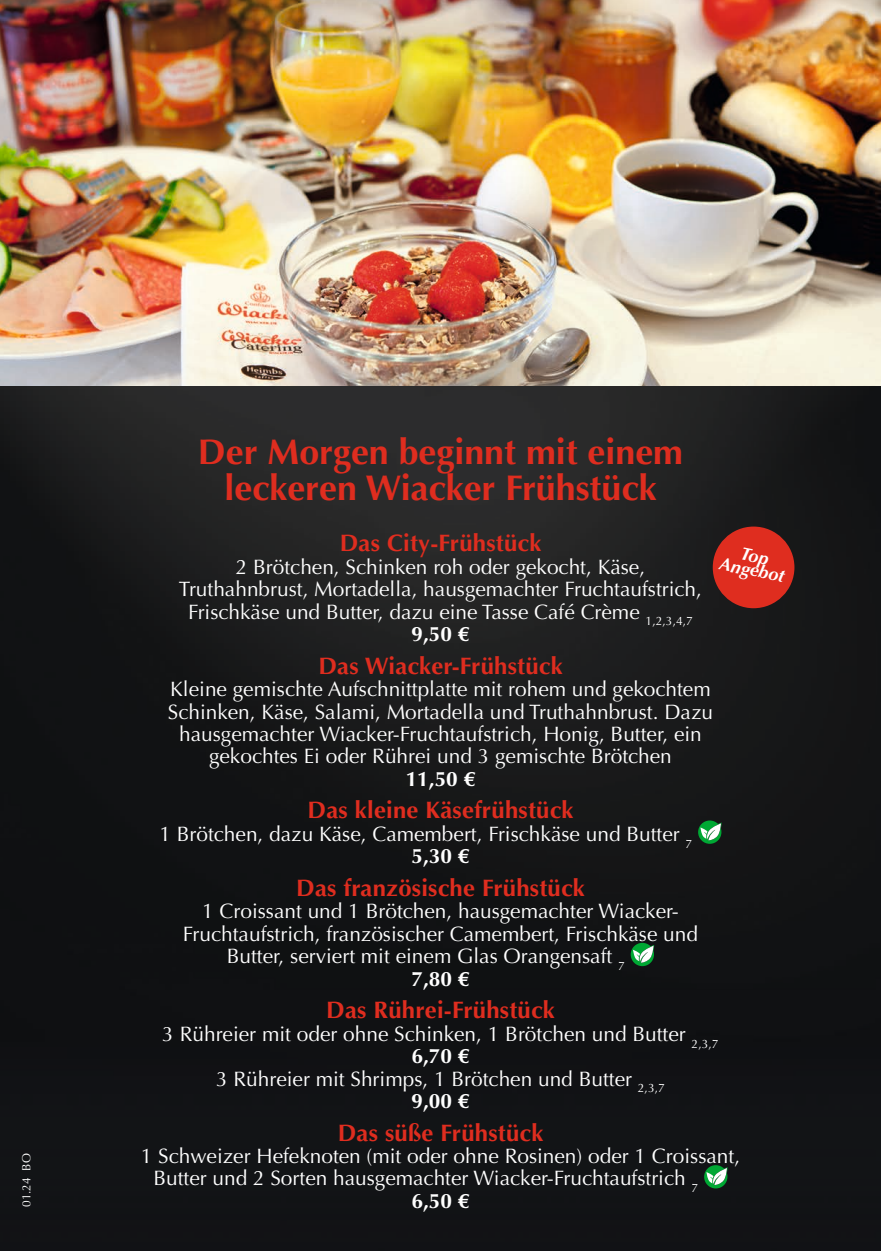
<style>
.page{position:relative;width:881px;height:1251px;background:#fff}
.page>*{position:absolute;margin:0;border:0;box-sizing:border-box;transform-origin:0 0}
.Head_Seite{font:700 35.7px/35.7px "Optima";color:#df2d1f;text-align:center}
.Head_Artikel{font:700 23.85px "Optima";letter-spacing:.01em;color:#df2d1f}
.Text_Artikel{font:20.85px/22.4px "Optima";color:#fff;text-align:center}
.Preis_Artikel{font:700 20.85px "Optima";color:#fff}
.Regular_cambria{font:italic 700 17.85px "Optima";color:#fff}
.Regular_cambria_schwarz{font:11.85px "Optima";color:#fff}
</style>
<div class="page">
<img style="left:0;top:385px;width:880px;height:865px">
<svg style="left:697px;top:820px;width:24px;height:23px"></svg>
<svg style="left:630px;top:942px;width:24px;height:23px"></svg>
<svg style="left:703px;top:1164px;width:24px;height:24px"></svg>
<img style="left:0;top:0;width:880px;height:385px">
<div style="left:712px;top:526px;width:82px;height:82px;background:#df2d1f;border-radius:50%"></div>
<p class="Regular_cambria_schwarz" style="left:20px;top:1206px;width:55px;rotate:-90deg">01.24 BO</p>
<p class="Head_Seite" style="left:198px;top:434px;width:486px">Der Morgen beginnt mit einem leckeren Wiacker Frühstück</p>
<p class="Head_Artikel" style="left:339px;top:529px;width:203px">Das City-Frühstück</p>
<p class="Text_Artikel" style="left:179px;top:555px;width:524px">2 Brötchen, Schinken roh oder gekocht, Käse,<br>Truthahnbrust, Mortadella, hausgemachter Fruchtaufstrich,<br>Frischkäse und Butter, dazu eine Tasse Café Crème <sub>1,2,3,4,7</sub></p>
<p class="Preis_Artikel" style="left:411px;top:621px;width:59px">9,50 €</p>
<p class="Head_Artikel" style="left:318px;top:651px;width:246px">Das Wiacker-Frühstück</p>
<p class="Text_Artikel" style="left:168px;top:678px;width:546px">Kleine gemischte Aufschnittplatte mit rohem und gekochtem Schinken, Käse, Salami, Mortadella und Truthahnbrust. Dazu hausgemachter Wiacker-Fruchtaufstrich, Honig, Butter, ein gekochtes Ei oder Rührei und 3 gemischte Brötchen</p>
<p class="Preis_Artikel" style="left:405px;top:766px;width:71px">11,50 €</p>
<p class="Head_Artikel" style="left:307px;top:796px;width:267px">Das kleine Käsefrühstück</p>
<p class="Text_Artikel" style="left:159px;top:822px;width:534px">1 Brötchen, dazu Käse, Camembert, Frischkäse und Butter <sub>7</sub></p>
<p class="Preis_Artikel" style="left:411px;top:843px;width:59px">5,30 €</p>
<p class="Head_Artikel" style="left:296px;top:873px;width:290px">Das französische Frühstück</p>
<p class="Text_Artikel" style="left:202px;top:900px;width:478px">1 Croissant und 1 Brötchen, hausgemachter Wiacker-</p>
<p class="Text_Artikel" style="left:183px;top:922px;width:516px">Fruchtaufstrich, französischer Camembert, Frischkäse und</p>
<p class="Text_Artikel" style="left:227px;top:945px;width:399px">Butter, serviert mit einem Glas Orangensaft <sub>7</sub></p>
<p class="Preis_Artikel" style="left:411px;top:966px;width:59px">7,80 €</p>
<p class="Head_Artikel" style="left:326px;top:996px;width:230px">Das Rührei-Frühstück</p>
<p class="Text_Artikel" style="left:162px;top:1022px;width:557px">3 Rühreier mit oder ohne Schinken, 1 Brötchen und Butter <sub>2,3,7</sub></p>
<p class="Preis_Artikel" style="left:411px;top:1043px;width:59px">6,70 €</p>
<p class="Text_Artikel" style="left:216px;top:1067px;width:450px">3 Rühreier mit Shrimps, 1 Brötchen und Butter <sub>2,3,7</sub></p>
<p class="Preis_Artikel" style="left:411px;top:1088px;width:59px">9,00 €</p>
<p class="Head_Artikel" style="left:337px;top:1118px;width:207px">Das süße Frühstück</p>
<p class="Text_Artikel" style="left:153px;top:1144px;width:588px;text-align:left;text-indent:-13px">1 Schweizer Hefeknoten (mit oder ohne Rosinen) oder 1 Croissant,<br>Butter und 2 Sorten hausgemachter Wiacker-Fruchtaufstrich <sub>7</sub></p>
<p class="Preis_Artikel" style="left:411px;top:1188px;width:59px">6,50 €</p>
<p class="Regular_cambria" style="left:721px;top:553px;width:67px;rotate:11deg">Angebot</p>
</div>
